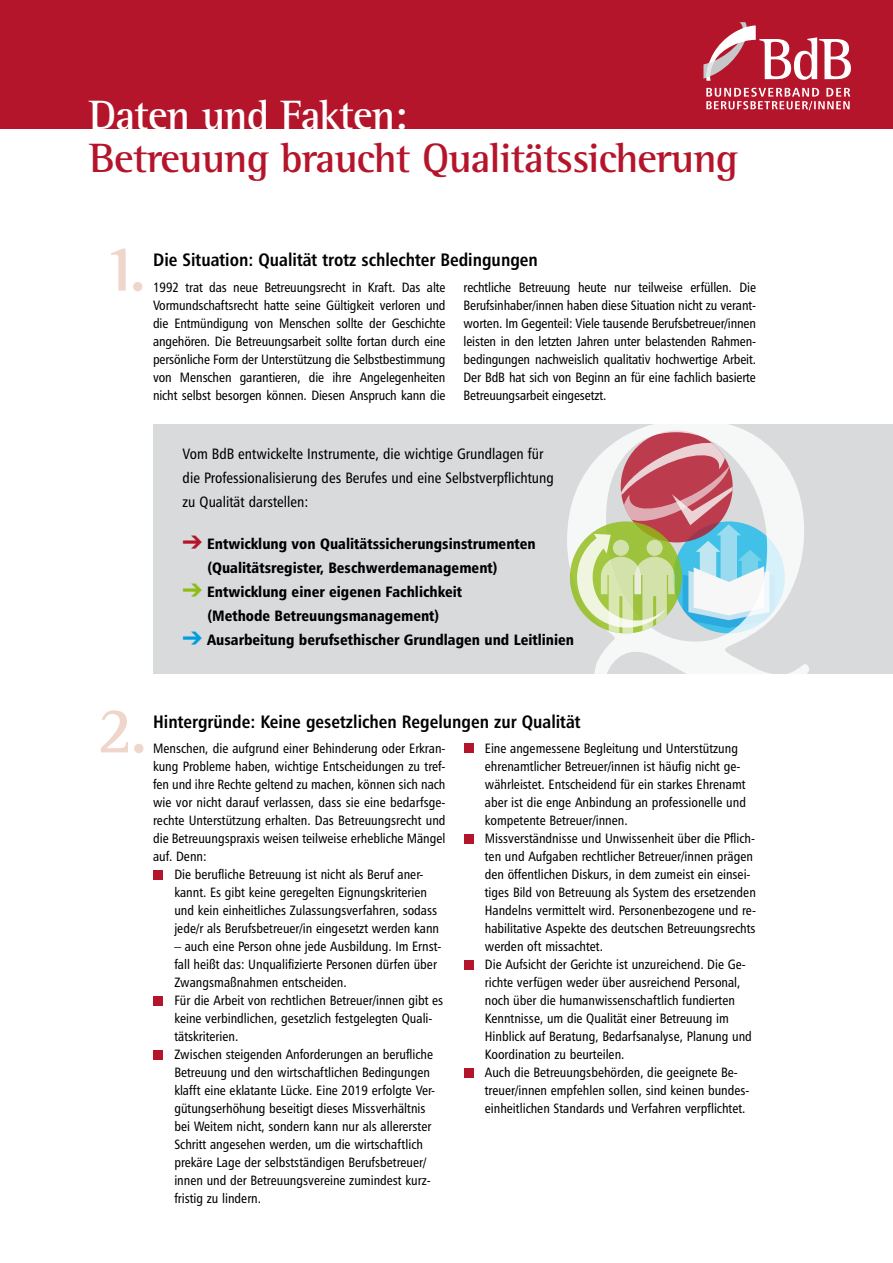
<style>
.page{position:relative;width:893px;height:1263px;background:#fff}
.page>*{position:absolute;margin:0;border:0;box-sizing:border-box;transform-origin:0 0}
.t1{font:700 66.75px "Rotis Semi Serif";color:#f0d5cb}
.t2{font:700 42px "Rotis Semi Serif";letter-spacing:-.02em;color:#b5152b}
.t3{font:700 42px "Rotis Semi Serif";letter-spacing:-.02em;color:#fff}
.t4{font:18px "Humanist 777 BT Bold Condensed B";color:#000}
.t5{font:15px/24px "Humanist 777 BT Black Condensed B";color:#000}
.t6{font:15px/24px "Humanist 777 BT Roman Condensed B";color:#000}
.t7{font:13.5px/18px "Humanist 777 BT Roman Condensed B";color:#000;text-align:justify}
.s1{color:#b5152b}
.s2{color:#8fbc13}
.s3{color:#009ee0}
</style>
<div class="page">
<div style="left:0;top:0;width:893px;height:128px;background:#b5152b"></div>
<svg style="left:706px;top:88px;width:144px;height:22px"></svg>
<svg style="left:703px;top:22px;width:148px;height:59px"></svg>
<div style="left:153px;top:869px;width:10px;height:10px;background:#b5152b"></div>
<div style="left:153px;top:995px;width:10px;height:10px;background:#b5152b"></div>
<div style="left:153px;top:1049px;width:10px;height:10px;background:#b5152b"></div>
<div style="left:464px;top:743px;width:9px;height:10px;background:#b5152b"></div>
<div style="left:464px;top:833px;width:9px;height:10px;background:#b5152b"></div>
<div style="left:464px;top:959px;width:9px;height:10px;background:#b5152b"></div>
<div style="left:464px;top:1067px;width:9px;height:10px;background:#b5152b"></div>
<div style="left:153px;top:424px;width:740px;height:249px;background:#d9dadb"></div>
<svg style="left:567px;top:424px;width:242px;height:250px"></svg>
<svg style="left:571px;top:441px;width:204px;height:192px;background:#c6c2b5"></svg>
<h2 class="t3" style="left:89px;top:90px;width:320px">Daten und Fakten:</h2>
<h2 class="t2" style="left:89px;top:133px;width:651px">Betreuung braucht Qualitätssicherung</h2>
<h1 class="t1" style="left:102px;top:228px;width:46px">1.</h1>
<h3 class="t4" style="left:153px;top:248px;width:386px">Die Situation: Qualität trotz schlechter Bedingungen</h3>
<p class="t7" style="left:153px;top:278px;width:294px">1992 trat das neue Betreuungsrecht in Kraft. Das alte Vormundschaftsrecht hatte seine Gültigkeit verloren und die Entmündigung von Menschen sollte der Geschichte angehören. Die Betreuungsarbeit sollte fortan durch eine persönliche Form der Unterstützung die Selbstbestimmung von Menschen garantieren, die ihre Angelegenheiten nicht selbst besorgen können. Diesen Anspruch kann die</p>
<p class="t7" style="left:464px;top:278px;width:294px">rechtliche Betreuung heute nur teilweise erfüllen. Die Berufsinhaber/innen haben diese Situation nicht zu verant&shy;worten. Im Gegenteil: Viele tausende Berufsbetreuer/innen leisten in den letzten Jahren unter belastenden Rahmen&shy;bedingungen nachweislich qualitativ hochwertige Arbeit.<br>Der BdB hat sich von Beginn an für eine fachlich basierte Betreuungsarbeit eingesetzt.</p>
<p class="t6" style="left:183px;top:441px;width:373px">Vom BdB entwickelte Instrumente, die wichtige Grundlagen für die Professionalisierung des Berufes und eine Selbstverpflichtung zu Qualität darstellen:</p>
<p class="t5" style="left:207px;top:531px;width:330px;text-indent:-25px"><span class="s1">➔</span> Entwicklung von Qualitätssicherungsinstrumenten (Qualitätsregister, Beschwerdemanagement)</p>
<p class="t5" style="left:183px;top:579px;width:281px;text-align:center"><span class="s2">➔</span> Entwicklung einer eigenen Fachlichkeit (Methode Betreuungsmanagement)</p>
<p class="t5" style="left:183px;top:627px;width:393px"><span class="s3">➔</span> Ausarbeitung berufsethischer Grundlagen und Leitlinien</p>
<h1 class="t1" style="left:97px;top:690px;width:52px">2.</h1>
<h3 class="t4" style="left:153px;top:710px;width:429px">Hintergründe: Keine gesetzlichen Regelungen zur Qualität</h3>
<p class="t7" style="left:153px;top:739px;width:294px">Menschen, die aufgrund einer Behinderung oder Erkran-</p>
<p class="t7" style="left:153px;top:757px;width:294px">kung Probleme haben, wichtige Entscheidungen zu tref-</p>
<p class="t7" style="left:153px;top:775px;width:294px">fen und ihre Rechte geltend zu machen, können sich nach</p>
<p class="t7" style="left:153px;top:793px;width:294px">wie vor nicht darauf verlassen, dass sie eine bedarfsge-</p>
<p class="t7" style="left:153px;top:811px;width:294px">rechte Unterstützung erhalten. Das Betreuungsrecht und</p>
<p class="t7" style="left:153px;top:829px;width:294px">die Betreuungspraxis weisen teilweise erhebliche Mängel</p>
<p class="t7" style="left:153px;top:847px;width:55px">auf. Denn:</p>
<p class="t7" style="left:174px;top:865px;width:251px">Die berufliche Betreuung ist nicht als Beruf aner-</p>
<p class="t7" style="left:174px;top:883px;width:254px">kannt. Es gibt keine geregelten Eignungskriterien</p>
<p class="t7" style="left:174px;top:901px;width:264px">und kein einheitliches Zulassungsverfahren, sodass</p>
<p class="t7" style="left:174px;top:919px;width:266px">jede/r als Berufsbetreuer/in eingesetzt werden kann</p>
<p class="t7" style="left:174px;top:937px;width:270px;text-align:left">– auch eine Person ohne jede Ausbildung. Im Ernst&shy;fall heißt das: Unqualifizierte Personen dürfen über Zwangsmaßnahmen entscheiden.<br>Für die Arbeit von rechtlichen Betreuer/innen gibt es keine verbindlichen, gesetzlich festgelegten Quali&shy;tätskriterien.<br>Zwischen steigenden Anforderungen an berufliche Betreuung und den wirtschaftlichen Bedingungen klafft eine eklatante Lücke. Eine 2019 erfolgte Ver&shy;gütungserhöhung beseitigt dieses Missverhältnis bei Weitem nicht, sondern kann nur als allererster Schritt angesehen werden, um die wirtschaftlich prekäre Lage der selbstständigen Berufsbetreuer/ innen und der Betreuungsvereine zumindest kurz&shy;fristig zu lindern.</p>
<p class="t7" style="left:485px;top:739px;width:273px;text-align:left">Eine angemessene Begleitung und Unterstützung ehrenamtlicher Betreuer/innen ist häufig nicht ge&shy;währleistet. Entscheidend für ein starkes Ehrenamt aber ist die enge Anbindung an professionelle und kompetente Betreuer/innen.<br>Missverständnisse und Unwissenheit über die Pflich&shy;ten und Aufgaben rechtlicher Betreuer/innen prägen den öffentlichen Diskurs, in dem zumeist ein einsei&shy;tiges Bild von Betreuung als System des ersetzenden Handelns vermittelt wird. Personenbezogene und re&shy;habilitative Aspekte des deutschen Betreuungsrechts werden oft missachtet.<br>Die Aufsicht der Gerichte ist unzureichend. Die Ge&shy;richte verfügen weder über ausreichend Personal, noch über die humanwissenschaftlich fundierten Kenntnisse, um die Qualität einer Betreuung im Hinblick auf Beratung, Bedarfsanalyse, Planung und Koordination zu beurteilen.<br>Auch die Betreuungsbehörden, die geeignete Be&shy;treuer/innen empfehlen sollen, sind keinen bundes&shy;einheitlichen Standards und Verfahren verpflichtet.</p>
</div>
